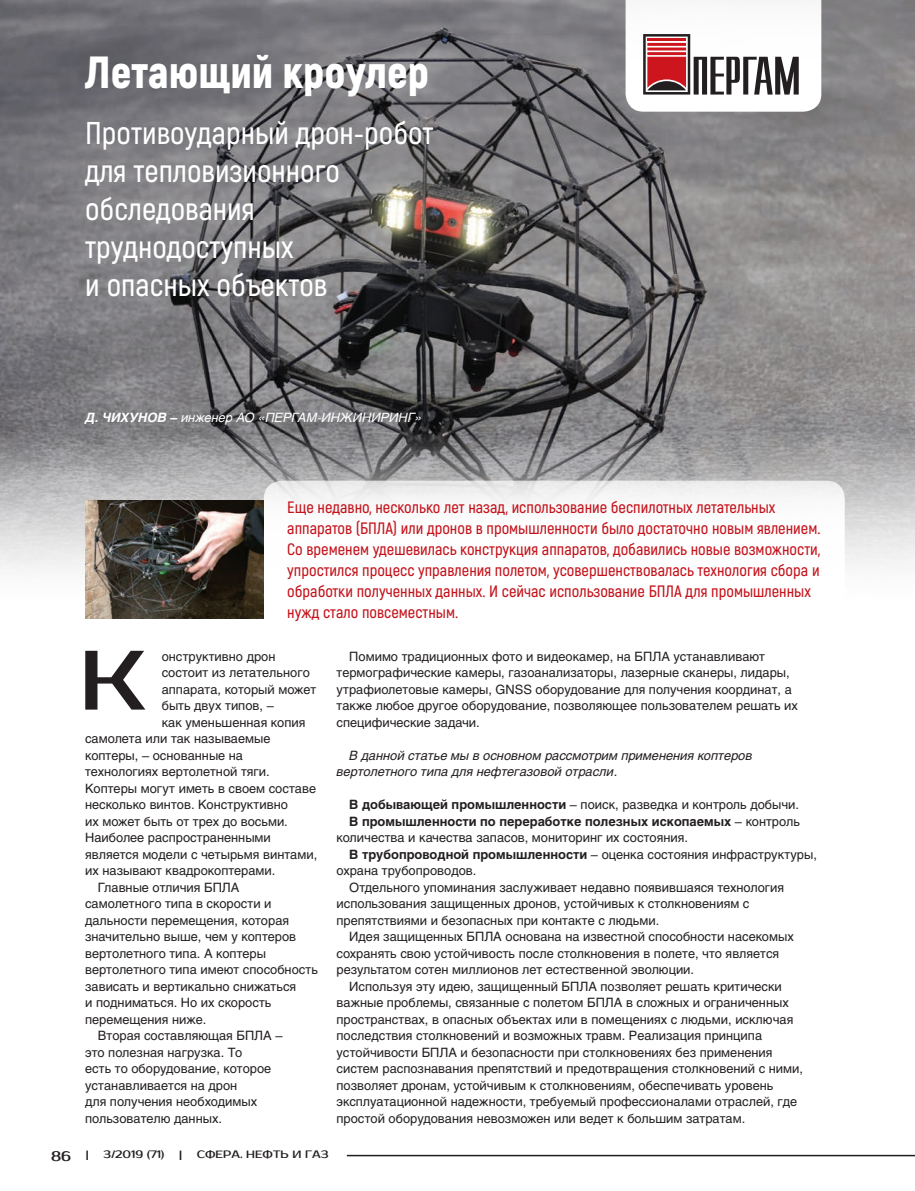
<style>
.page{position:relative;width:915px;height:1191px;background:#fff}
.page>*{position:absolute;margin:0;border:0;box-sizing:border-box;transform-origin:0 0}
.t1{font:84px "Prosto";color:#231f20}
.t2{font:900 45px "Akrobat";color:#fff}
.t3{font:600 31.5px/37.8px "Akrobat";color:#fff}
.t4{font:600 16.5px/21px "Akrobat";color:#c4121a}
.t5{font:13.5px "Prosto";color:#231f20}
.t6{font:12.75px/16.5px "Helios";color:#231f20}
.t7{font:italic 12.75px/16.5px "Helios";color:#231f20}
.t8{font:700 12.75px "Helios";color:#231f20}
.t9{font:italic 12.75px "Helios";color:#fff}
.t10{font:10.5px "Prosto";color:#231f20}
.s1{font-weight:700}
.s2{font-weight:400}
</style>
<div class="page">
<hr style="left:347px;top:1154px;width:567px;height:2px;background:#231f20">
<img style="left:0;top:0;width:914px;height:603px">
<svg style="left:625px;top:0;width:196px;height:112px"></svg>
<div style="left:264px;top:481px;width:580px;height:137px;background:#fff;border-radius:18px"></div>
<img style="left:85px;top:501px;width:178px;height:117px">
<h2 class="t2" style="left:85px;top:43px;width:345px">Летающий кроулер</h2>
<h3 class="t3" style="left:85px;top:114px;width:350px">Противоударный дрон-робот для тепловизионного обследования труднодоступных<br>и опасных объектов</h3>
<p class="t9" style="left:85px;top:409px;width:338px"><span class="s1">Д. Чихунов –</span> инженер АО «ПЕРГАМ-ИНЖИНИРИНГ»</p>
<p class="t4" style="left:287px;top:496px;width:534px">Еще недавно, несколько лет назад, использование беспилотных летательных аппаратов (БПЛА) или дронов в промышленности было достаточно новым явлением.<br>Со временем удешевилась конструкция аппаратов, добавились новые возможности, упростился процесс управления полетом, усовершенствовалась технология сбора и обработки полученных данных. И сейчас использование БПЛА для промышленных нужд стало повсеместным.</p>
<h1 class="t1" style="left:79px;top:630px;width:68px">К</h1>
<p class="t6" style="left:336px;top:648px;width:463px;text-indent:13px">Помимо традиционных фото и видеокамер, на БПЛА устанавливают термографические камеры, газоанализаторы, лазерные сканеры, лидары, утрафиолетовые камеры, GNSS оборудование для получения координат, а также любое другое оборудование, позволяющее пользователем решать их специфические задачи.</p>
<p class="t7" style="left:336px;top:747px;width:417px;text-indent:13px">В данной статье мы в основном рассмотрим применения коптеров вертолетного типа для нефтегазовой отрасли.</p>
<p class="t6" style="left:349px;top:796px;width:451px"><span class="s1">В добывающей промышленности</span> – поиск, разведка и контроль добычи.</p>
<p class="t8" style="left:349px;top:814px;width:452px">В промышленности по переработке полезных ископаемых <span class="s2">– контроль</span></p>
<p class="t6" style="left:336px;top:829px;width:353px">количества и качества запасов, мониторинг их состояния.</p>
<p class="t6" style="left:349px;top:846px;width:469px"><span class="s1">В трубопроводной промышленности</span> – оценка состояния инфраструктуры,</p>
<p class="t6" style="left:336px;top:862px;width:141px">охрана трубопроводов.</p>
<p class="t6" style="left:349px;top:879px;width:436px">Отдельного упоминания заслуживает недавно появившаяся технология</p>
<p class="t6" style="left:336px;top:895px;width:414px">использования защищенных дронов, устойчивых к столкновениям с</p>
<p class="t6" style="left:336px;top:912px;width:324px">препятствиями и безопасных при контакте с людьми.</p>
<p class="t6" style="left:349px;top:928px;width:446px">Идея защищенных БПЛА основана на известной способности насекомых</p>
<p class="t6" style="left:336px;top:945px;width:444px">сохранять свою устойчивость после столкновения в полете, что является</p>
<p class="t6" style="left:336px;top:961px;width:359px">результатом сотен миллионов лет естественной эволюции.</p>
<p class="t6" style="left:349px;top:978px;width:434px">Используя эту идею, защищенный БПЛА позволяет решать критически</p>
<p class="t6" style="left:336px;top:994px;width:453px">важные проблемы, связанные с полетом БПЛА в сложных и ограниченных</p>
<p class="t6" style="left:336px;top:1011px;width:458px">пространствах, в опасных объектах или в помещениях с людьми, исключая</p>
<p class="t6" style="left:336px;top:1027px;width:427px">последствия столкновений и возможных травм. Реализация принципа</p>
<p class="t6" style="left:336px;top:1044px;width:437px">устойчивости БПЛА и безопасности при столкновениях без применения</p>
<p class="t6" style="left:336px;top:1060px;width:468px">систем распознавания препятствий и предотвращения столкновений с ними,</p>
<p class="t6" style="left:336px;top:1077px;width:438px">позволяет дронам, устойчивым к столкновениям, обеспечивать уровень</p>
<p class="t6" style="left:336px;top:1093px;width:462px">эксплуатационной надежности, требуемый профессионалами отраслей, где</p>
<p class="t6" style="left:336px;top:1110px;width:410px">простой оборудования невозможен или ведет к большим затратам.</p>
<p class="t6" style="left:162px;top:648px;width:115px">онструктивно дрон</p>
<p class="t6" style="left:162px;top:664px;width:150px">состоит из летательного</p>
<p class="t6" style="left:162px;top:681px;width:156px">аппарата, который может</p>
<p class="t6" style="left:162px;top:697px;width:114px">быть двух типов, –</p>
<p class="t6" style="left:162px;top:714px;width:145px">как уменьшенная копия</p>
<p class="t6" style="left:85px;top:730px;width:187px">самолета или так называемые</p>
<p class="t6" style="left:85px;top:747px;width:159px">коптеры, – основанные на</p>
<p class="t6" style="left:85px;top:763px;width:186px">технологиях вертолетной тяги.</p>
<p class="t6" style="left:85px;top:780px;width:232px">Коптеры могут иметь в своем составе</p>
<p class="t6" style="left:85px;top:796px;width:204px">несколько винтов. Конструктивно</p>
<p class="t6" style="left:85px;top:813px;width:204px">их может быть от трех до восьми.</p>
<p class="t6" style="left:85px;top:829px;width:187px">Наиболее распространенными</p>
<p class="t6" style="left:85px;top:846px;width:233px">является модели с четырьмя винтами,</p>
<p class="t6" style="left:85px;top:862px;width:192px">их называют квадрокоптерами.</p>
<p class="t6" style="left:98px;top:879px;width:143px">Главные отличия БПЛА</p>
<p class="t6" style="left:85px;top:895px;width:188px">самолетного типа в скорости и</p>
<p class="t6" style="left:85px;top:912px;width:205px">дальности перемещения, которая</p>
<p class="t6" style="left:85px;top:928px;width:212px">значительно выше, чем у коптеров</p>
<p class="t6" style="left:85px;top:945px;width:182px">вертолетного типа. А коптеры</p>
<p class="t6" style="left:85px;top:961px;width:234px">вертолетного типа имеют способность</p>
<p class="t6" style="left:85px;top:978px;width:212px">зависать и вертикально снижаться</p>
<p class="t6" style="left:85px;top:994px;width:188px">и подниматься. Но их скорость</p>
<p class="t6" style="left:85px;top:1011px;width:123px">перемещения ниже.</p>
<p class="t6" style="left:98px;top:1027px;width:186px">Вторая составляющая БПЛА –</p>
<p class="t6" style="left:85px;top:1044px;width:158px">это полезная нагрузка. То</p>
<p class="t6" style="left:85px;top:1060px;width:187px">есть то оборудование, которое</p>
<p class="t6" style="left:85px;top:1077px;width:154px">устанавливается на дрон</p>
<p class="t6" style="left:85px;top:1093px;width:174px">для получения необходимых</p>
<p class="t6" style="left:85px;top:1110px;width:138px">пользователю данных.</p>
<p class="t5" style="left:51px;top:1148px;width:22px">86</p>
<p class="t10" style="left:86px;top:1147px;width:4px">|</p>
<p class="t10" style="left:104px;top:1148px;width:62px">3/2019 (71)</p>
<p class="t10" style="left:179px;top:1147px;width:4px">|</p>
<p class="t10" style="left:197px;top:1148px;width:133px">СФЕРА. НЕФТЬ И ГАЗ</p>
</div>
